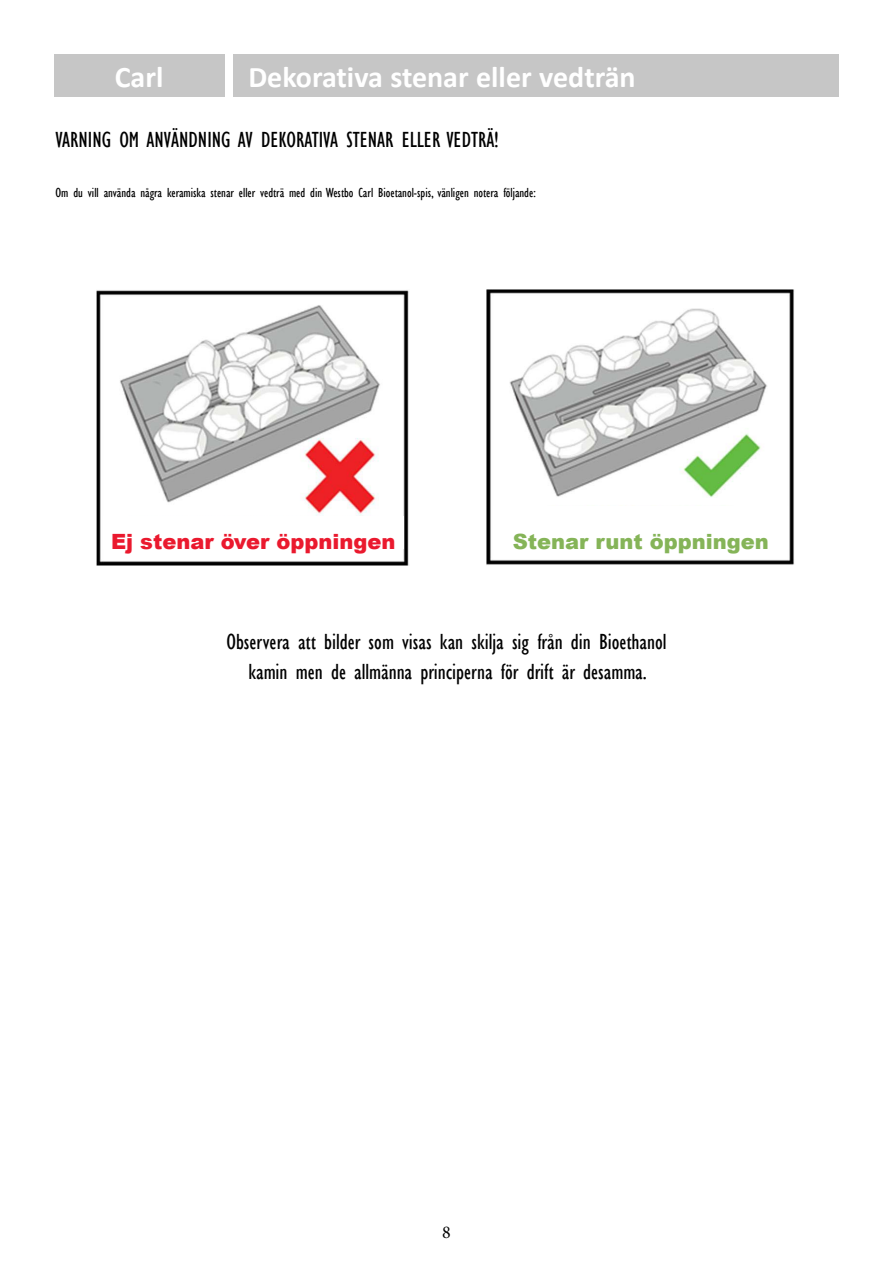
<style>
.page{position:relative;width:893px;height:1263px;background:#fff}
.page>*{position:absolute;margin:0;border:0;box-sizing:border-box;transform-origin:0 0}
.t1{font:700 30px "Calibri";color:#fff}
.t2{font:condensed 22.5px/30px "Gill Sans";color:#000;text-align:center}
.t3{font:900 21px "Arial";color:#ea192e}
.t4{font:900 21px "Arial";color:#85b458}
.t5{font:18px "Minion Pro";color:#000}
.t6{font:condensed 13.5px "Gill Sans";color:#000}
</style>
<div class="page">
<img style="left:97px;top:290px;width:312px;height:276px">
<img style="left:486px;top:289px;width:308px;height:276px">
<div style="left:233px;top:54px;width:606px;height:43px;background:#c6c6c6"></div>
<div style="left:54px;top:54px;width:170px;height:43px;background:#c6c6c6"></div>
<div style="left:493px;top:506px;width:295px;height:43px;background:#fff"></div>
<div style="left:103px;top:516px;width:301px;height:33px;background:#fff"></div>
<h1 class="t1" style="left:115px;top:55px;width:50px">Carl</h1>
<h1 class="t1" style="left:248px;top:55px;width:389px">Dekorativa stenar eller vedträn</h1>
<p class="t2" style="left:56px;top:124px;width:444px">VARNING OM ANVÄNDNING AV DEKORATIVA STENAR ELLER VEDTRÄ!</p>
<p class="t6" style="left:56px;top:184px;width:482px">Om du vill använda några keramiska stenar eller vedträ med din Westbo Carl Bioetanol-spis, vänligen notera följande:</p>
<p class="t3" style="left:111px;top:526px;width:286px">Ej stenar över öppningen</p>
<p class="t4" style="left:513px;top:526px;width:258px">Stenar runt öppningen</p>
<p class="t2" style="left:226px;top:626px;width:442px">Observera att bilder som visas kan skilja sig från din Bioethanol kamin men de allmänna principerna för drift är desamma.</p>
<p class="t5" style="left:442px;top:1220px;width:10px">8</p>
</div>
